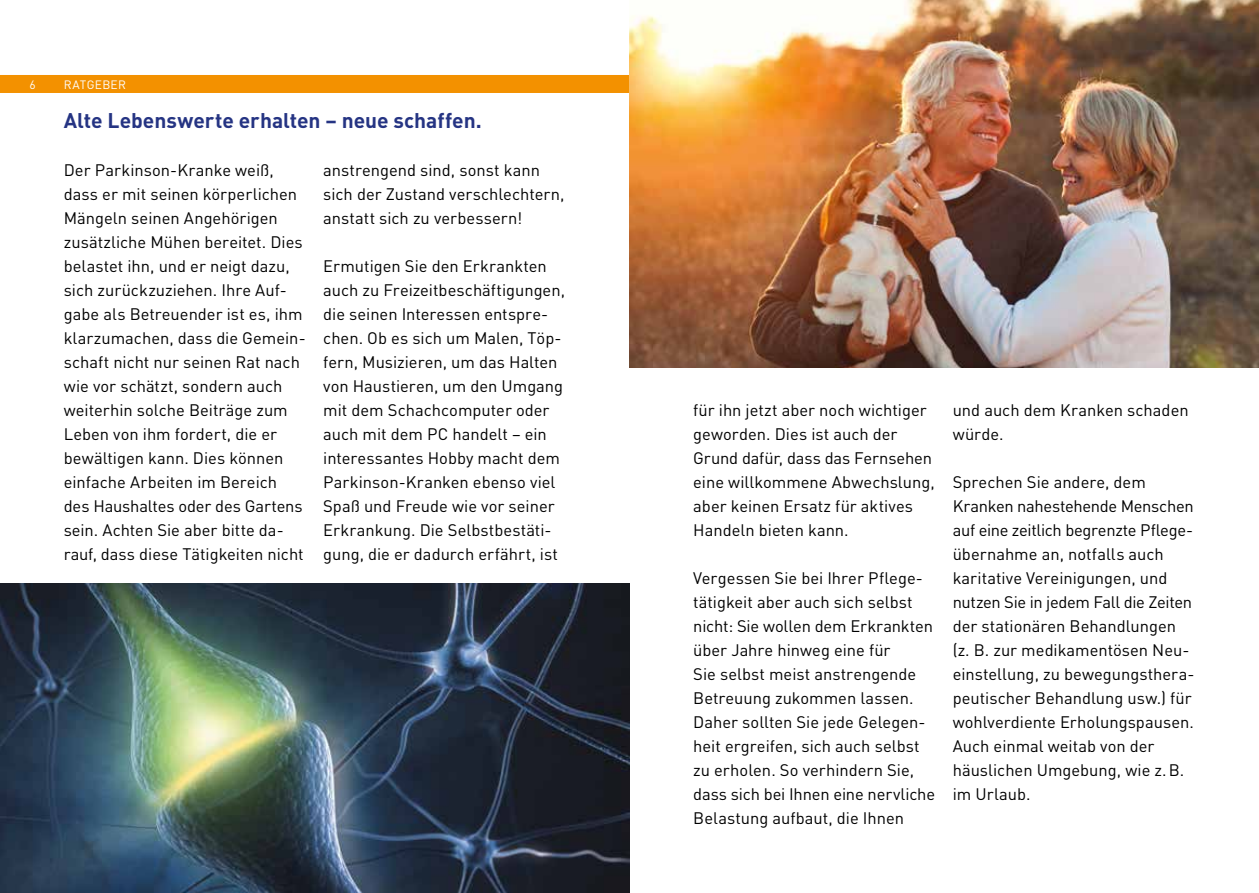
<style>
.page{position:relative;width:1259px;height:893px;background:#fff}
.page>*{position:absolute;margin:0;border:0;box-sizing:border-box;transform-origin:0 0}
.t1{font:700 21px "DINOT";color:#253483}
.t2{font:16.5px/24px "DINOT";color:#000}
.t3{font:12px "DINOT";letter-spacing:.03em;color:#fff}
</style>
<div class="page">
<img style="left:0;top:584px;width:629px;height:309px">
<div style="left:0;top:75px;width:1259px;height:18px;background:#f39100"></div>
<img style="left:629px;top:0;width:630px;height:368px">
<p class="t3" style="left:29px;top:77px;width:8px">6</p>
<p class="t3" style="left:64px;top:77px;width:64px">RATGEBER</p>
<p class="t1" style="left:64px;top:106px;width:419px">Alte Lebenswerte erhalten – neue schaffen.</p>
<p class="t2" style="left:64px;top:157px;width:243px">Der Parkinson-Kranke weiß, dass er mit seinen körperlichen<br>Mängeln seinen Angehörigen zusätzliche Mühen bereitet. Dies belastet ihn, und er neigt dazu, sich zurückzuziehen. Ihre Auf&shy;gabe als Betreuender ist es, ihm klarzumachen, dass die Gemein&shy;schaft nicht nur seinen Rat nach wie vor schätzt, sondern auch weiterhin solche Beiträge zum<br>Leben von ihm fordert, die er bewältigen kann. Dies können einfache Arbeiten im Bereich des Haushaltes oder des Gartens sein. Achten Sie aber bitte da&shy;rauf, dass diese Tätigkeiten nicht</p>
<p class="t2" style="left:323px;top:157px;width:243px">anstrengend sind, sonst kann sich der Zustand verschlechtern, anstatt sich zu verbessern!</p>
<p class="t2" style="left:323px;top:253px;width:243px">Ermutigen Sie den Erkrankten auch zu Freizeitbeschäftigungen, die seinen Interessen entspre&shy;chen. Ob es sich um Malen, Töp&shy;fern, Musizieren, um das Halten von Haustieren, um den Umgang mit dem Schachcomputer oder auch mit dem PC handelt – ein interessantes Hobby macht dem<br>Parkinson-Kranken ebenso viel<br>Spaß und Freude wie vor seiner<br>Erkrankung. Die Selbstbestäti&shy;gung, die er dadurch erfährt, ist</p>
<p class="t2" style="left:693px;top:398px;width:243px">für ihn jetzt aber noch wichtiger geworden. Dies ist auch der<br>Grund dafür, dass das Fernsehen eine willkommene Abwechslung, aber keinen Ersatz für aktives<br>Handeln bieten kann.</p>
<p class="t2" style="left:693px;top:566px;width:243px">Vergessen Sie bei Ihrer Pflege&shy;tätigkeit aber auch sich selbst nicht: Sie wollen dem Erkrankten über Jahre hinweg eine für<br>Sie selbst meist anstrengende<br>Betreuung zukommen lassen.<br>Daher sollten Sie jede Gelegen&shy;heit ergreifen, sich auch selbst zu erholen. So verhindern Sie, dass sich bei Ihnen eine nervliche<br>Belastung aufbaut, die Ihnen</p>
<p class="t2" style="left:952px;top:398px;width:237px">und auch dem Kranken schaden würde.</p>
<p class="t2" style="left:952px;top:470px;width:243px">Sprechen Sie andere, dem<br>Kranken nahestehende Menschen auf eine zeitlich begrenzte Pflege&shy;übernahme an, notfalls auch karitative Vereinigungen, und nutzen Sie in jedem Fall die Zeiten der stationären Behandlungen (z. B. zur medikamentösen Neu&shy;einstellung, zu bewegungsthera&shy;peutischer Behandlung usw.) für wohlverdiente Erholungspausen.<br>Auch einmal weitab von der häuslichen Umgebung, wie z.B. im Urlaub.</p>
</div>
